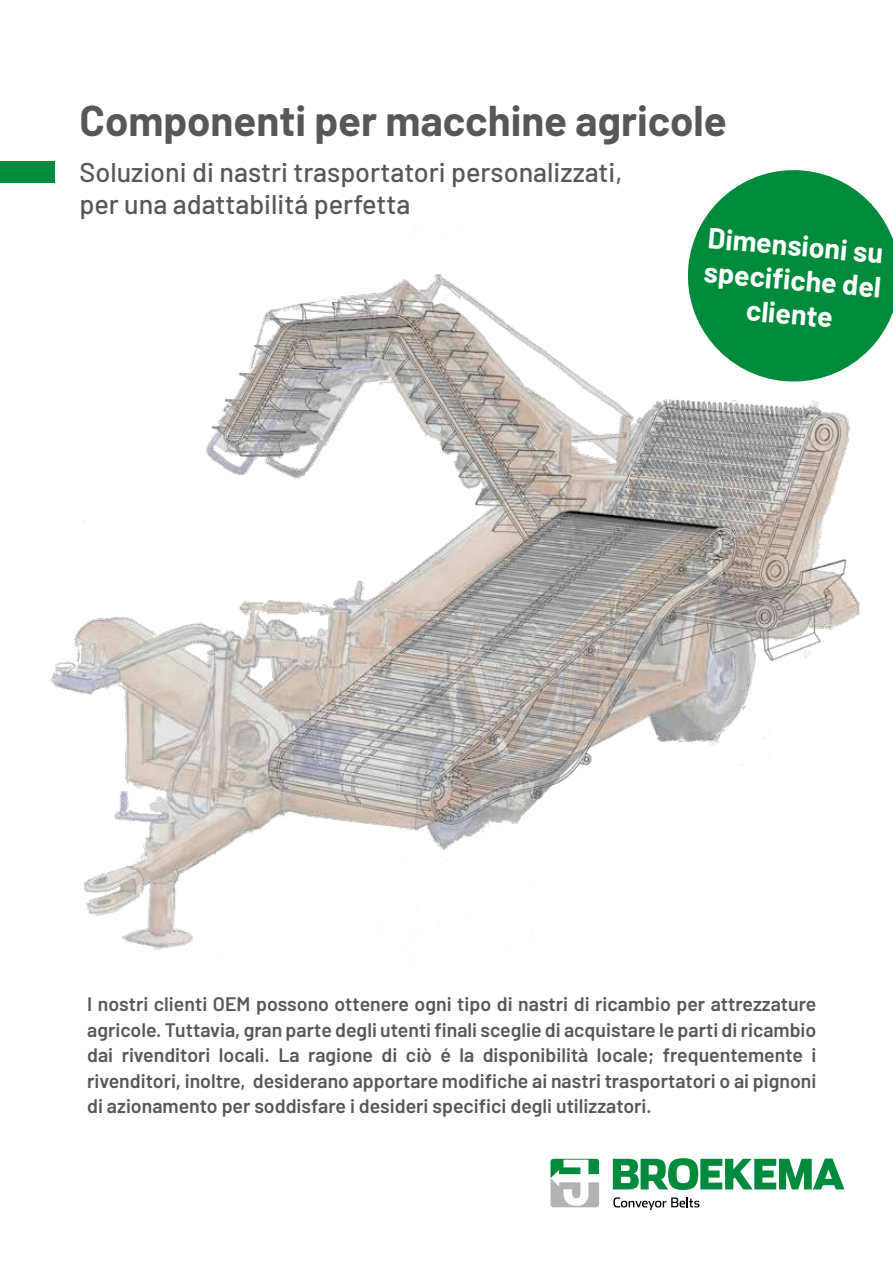
<style>
.page{position:relative;width:893px;height:1263px;background:#fff}
.page>*{position:absolute;margin:0;border:0;box-sizing:border-box;transform-origin:0 0}
.t1{font:700 42px "Barlow";color:#575756}
.t2{font:700 28.5px/34.2px "Barlow";color:#fff;text-align:center}
.t3{font:500 27px/32.4px "Barlow";color:#575756}
.t4{font:600 19.5px/25.5px "Barlow";color:#575756;text-align:justify}
</style>
<div class="page">
<img style="left:50px;top:161px;width:811px;height:789px">
<div style="left:0;top:161px;width:54px;height:22px;background:#008a3c"></div>
<svg style="left:550px;top:1159px;width:49px;height:48px"></svg>
<svg style="left:613px;top:1158px;width:231px;height:32px"></svg>
<svg style="left:613px;top:1197px;width:86px;height:13px"></svg>
<svg style="left:683px;top:165px;width:210px;height:221px;fill:#008a3c"></svg>
<h1 class="t1" style="left:80px;top:90px;width:649px">Componenti per macchine agricole</h1>
<h3 class="t3" style="left:80px;top:153px;width:545px">Soluzioni di nastri trasportatori personalizzati, per una adattabilitá perfetta</h3>
<h2 class="t2" style="left:709px;top:219px;width:179px;rotate:5deg">Dimensioni su specifi che del cliente</h2>
<p class="t4" style="left:87px;top:990px;width:731px">I nostri clienti OEM possono ottenere ogni tipo di nastri di ricambio per attrezzature agricole. Tuttavia, gran parte degli utenti finali sceglie di acquistare le parti di ricambio dai rivenditori locali. La ragione di ciò é la disponibilità locale; frequentemente i rivenditori, inoltre, desiderano apportare modifiche ai nastri trasportatori o ai pignoni di azionamento per soddisfare i desideri specifici degli utilizzatori.</p>
</div>
